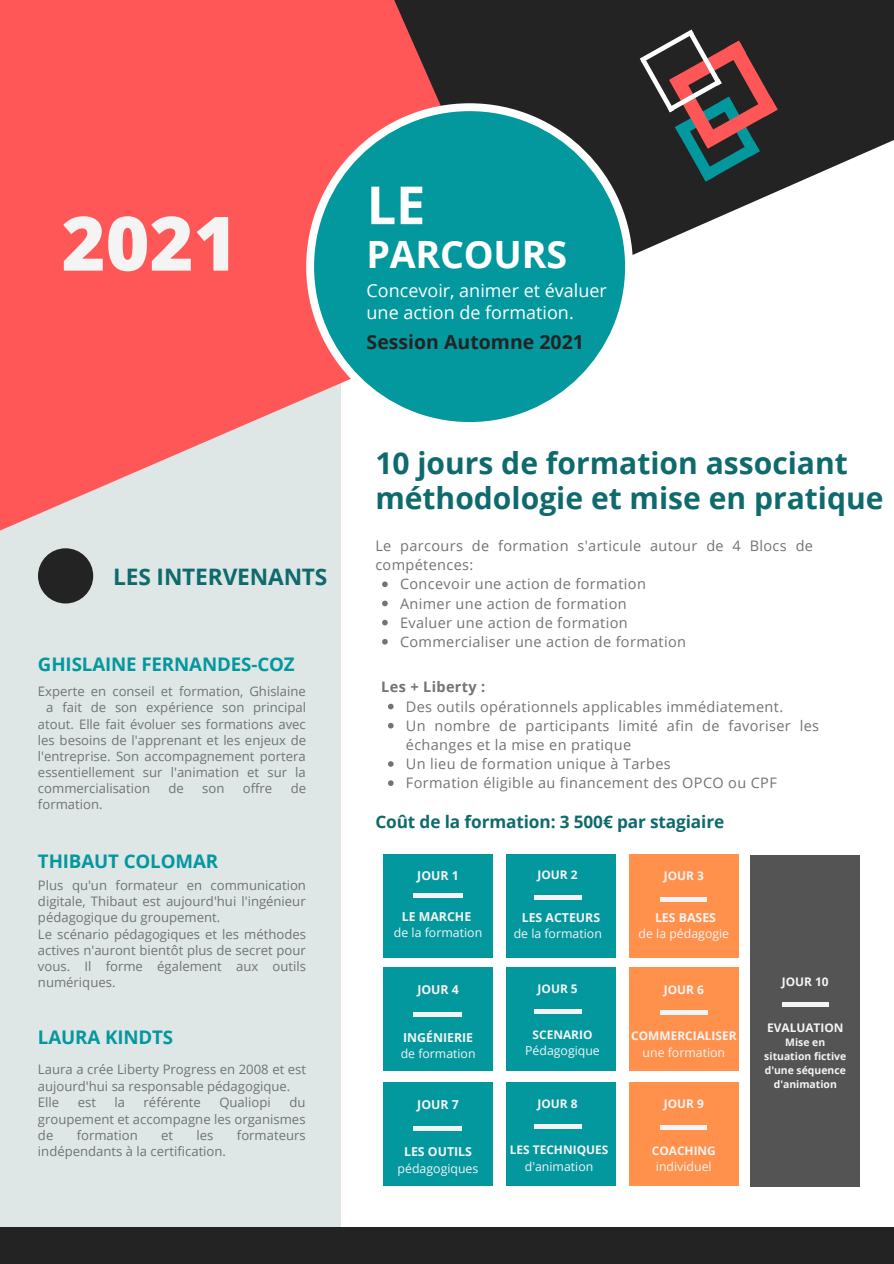
<style>
.page{position:relative;width:894px;height:1264px;background:#fff}
.page>*{position:absolute;margin:0;border:0;box-sizing:border-box;transform-origin:0 0}
.t1{font:800 75px "Open Sans";color:#f4f4f4}
.t2{font:700 52.5px "Open Sans";color:#fff}
.t3{font:700 37.65px "Open Sans";letter-spacing:-.005em;color:#fff}
.t4{font:700 30px/35px "Open Sans";color:#0f6a6d}
.t5{font:700 22.65px "Open Sans";letter-spacing:-.005em;color:#0f6a6d}
.t6{font:700 19.5px "Open Sans";color:#242323}
.t7{font:700 18.75px "Open Sans";letter-spacing:-.005em;color:#03989e}
.t8{font:18px/22.5px "Open Sans";color:#fff}
.t9{font:700 17.25px "Open Sans";letter-spacing:-.005em;color:#0f6a6d}
.t10{font:14.55px/19.2px "Open Sans";letter-spacing:.025em;color:#737373}
.t11{font:700 14.55px "Open Sans";letter-spacing:.025em;color:#737373}
.t12{font:13.05px/16.2px "Open Sans";color:#737373;text-align:justify}
.t13{font:12.3px "Open Sans";color:#f4f4f4}
.t14{font:700 12.3px "Open Sans";color:#f4f4f4}
.t15{font:700 11.85px "Open Sans";color:#f4f4f4}
.t16{font:700 10.35px/13.8px "Open Sans";color:#f4f4f4;text-align:center}
</style>
<div class="page">
<div style="left:0;top:379px;width:340px;height:847px;background:#dee6e6"></div>
<svg style="left:0;top:0;width:350px;height:542px;fill:#ff5757"></svg>
<svg style="left:247px;top:0;width:646px;height:301px"></svg>
<div style="left:0;top:1227px;width:893px;height:36px;background:#242323"></div>
<div style="left:38px;top:548px;width:55px;height:55px;background:#242323;border-radius:50%"></div>
<div style="left:306px;top:103px;width:326px;height:327px;background:#fff;border-radius:50%"></div>
<div style="left:314px;top:111px;width:311px;height:311px;background:#03989e;border-radius:50%"></div>
<svg style="left:639px;top:30px;width:138px;height:152px;background:#514142"></svg>
<div style="left:383px;top:853px;width:109px;height:104px;background:#03989e"></div>
<div style="left:506px;top:853px;width:109px;height:104px;background:#03989e"></div>
<div style="left:629px;top:853px;width:109px;height:104px;background:#ff914d"></div>
<div style="left:413px;top:893px;width:50px;height:5px;background:#f4f4f4"></div>
<hr style="left:660px;top:897px;width:46px;height:4px;background:#f4f4f4">
<div style="left:533px;top:895px;width:48px;height:5px;background:#f4f4f4"></div>
<svg style="left:382px;top:581px;width:5px;height:6px"></svg>
<svg style="left:382px;top:600px;width:5px;height:6px"></svg>
<svg style="left:382px;top:619px;width:5px;height:6px"></svg>
<svg style="left:382px;top:639px;width:5px;height:5px"></svg>
<div style="left:383px;top:967px;width:109px;height:104px;background:#03989e"></div>
<div style="left:506px;top:967px;width:109px;height:104px;background:#03989e"></div>
<div style="left:629px;top:967px;width:109px;height:104px;background:#ff914d"></div>
<div style="left:413px;top:1011px;width:49px;height:5px;background:#f4f4f4"></div>
<hr style="left:660px;top:1010px;width:47px;height:4px;background:#f4f4f4">
<div style="left:534px;top:1009px;width:47px;height:5px;background:#f4f4f4"></div>
<div style="left:383px;top:1082px;width:109px;height:103px;background:#03989e"></div>
<div style="left:506px;top:1082px;width:109px;height:103px;background:#03989e"></div>
<div style="left:629px;top:1082px;width:109px;height:103px;background:#ff914d"></div>
<hr style="left:413px;top:1126px;width:49px;height:4px;background:#f4f4f4">
<div style="left:660px;top:1124px;width:46px;height:5px;background:#f4f4f4"></div>
<hr style="left:533px;top:1124px;width:48px;height:4px;background:#f4f4f4">
<div style="left:750px;top:855px;width:109px;height:331px;background:#545454"></div>
<hr style="left:781px;top:1002px;width:47px;height:4px;background:#f4f4f4">
<svg style="left:388px;top:703px;width:5px;height:6px"></svg>
<svg style="left:388px;top:723px;width:5px;height:5px"></svg>
<svg style="left:388px;top:761px;width:5px;height:5px"></svg>
<svg style="left:388px;top:780px;width:5px;height:6px"></svg>
<p class="t1" style="left:62px;top:190px;width:177px">2021</p>
<p class="t5" style="left:113px;top:561px;width:215px">LES INTERVENANTS</p>
<p class="t7" style="left:38px;top:651px;width:258px">GHISLAINE FERNANDES-COZ</p>
<p class="t12" style="left:38px;top:683px;width:269px">Experte en conseil et formation, Ghislaine</p>
<p class="t12" style="left:46px;top:699px;width:261px">a fait de son expérience son principal</p>
<p class="t12" style="left:38px;top:715px;width:269px">atout. Elle fait évoluer ses formations avec</p>
<p class="t12" style="left:38px;top:731px;width:269px">les besoins de l'apprenant et les enjeux de</p>
<p class="t12" style="left:38px;top:747px;width:269px">l'entreprise. Son accompagnement portera</p>
<p class="t12" style="left:38px;top:764px;width:269px">essentiellement sur l'animation et sur la</p>
<p class="t12" style="left:38px;top:780px;width:114px">commercialisation</p>
<p class="t12" style="left:168px;top:780px;width:17px">de</p>
<p class="t12" style="left:202px;top:780px;width:24px">son</p>
<p class="t12" style="left:243px;top:780px;width:31px">offre</p>
<p class="t12" style="left:290px;top:780px;width:17px">de</p>
<p class="t12" style="left:38px;top:796px;width:66px">formation.</p>
<p class="t7" style="left:38px;top:847px;width:182px">THIBAUT COLOMAR</p>
<p class="t12" style="left:38px;top:876px;width:269px">Plus qu'un formateur en communication digitale, Thibaut est aujourd'hui l'ingénieur pédagogique du groupement.</p>
<p class="t12" style="left:38px;top:925px;width:269px">Le scénario pédagogiques et les méthodes actives n'auront bientôt plus de secret pour vous. Il forme également aux outils numériques.</p>
<p class="t7" style="left:38px;top:1024px;width:137px">LAURA KINDTS</p>
<p class="t12" style="left:38px;top:1061px;width:269px">Laura a crée Liberty Progress en 2008 et est aujourd'hui sa responsable pédagogique.</p>
<p class="t12" style="left:38px;top:1094px;width:23px">Elle</p>
<p class="t12" style="left:78px;top:1094px;width:20px">est</p>
<p class="t12" style="left:114px;top:1094px;width:12px">la</p>
<p class="t12" style="left:144px;top:1094px;width:59px">référente</p>
<p class="t12" style="left:219px;top:1094px;width:53px">Qualiopi</p>
<p class="t12" style="left:38px;top:1093px;width:269px;text-indent:251px">du groupement et accompagne les organismes de</p>
<p class="t12" style="left:77px;top:1126px;width:63px">formation</p>
<p class="t12" style="left:161px;top:1126px;width:13px">et</p>
<p class="t12" style="left:196px;top:1126px;width:18px">les</p>
<p class="t12" style="left:237px;top:1126px;width:70px">formateurs</p>
<p class="t12" style="left:38px;top:1143px;width:189px">indépendants à la certification.</p>
<p class="t2" style="left:366px;top:168px;width:60px">LE</p>
<p class="t3" style="left:366px;top:228px;width:202px">PARCOURS</p>
<p class="t8" style="left:366px;top:279px;width:242px">Concevoir, animer et évaluer une action de formation.</p>
<p class="t6" style="left:366px;top:328px;width:219px">Session Automne 2021</p>
<p class="t4" style="left:375px;top:445px;width:509px">10 jours de formation associant méthodologie et mise en pratique</p>
<p class="t10" style="left:375px;top:536px;width:439px">Le parcours de formation s'articule autour de 4 Blocs de compétences:</p>
<p class="t10" style="left:400px;top:574px;width:247px">Concevoir une action de formation</p>
<p class="t10" style="left:400px;top:593px;width:228px">Animer une action de formation</p>
<p class="t10" style="left:400px;top:612px;width:229px">Evaluer une action de formation</p>
<p class="t10" style="left:400px;top:631px;width:287px">Commercialiser une action de formation</p>
<p class="t11" style="left:381px;top:677px;width:106px">Les + Liberty :</p>
<p class="t10" style="left:406px;top:696px;width:379px">Des outils opérationnels applicables immédiatement.</p>
<p class="t10" style="left:406px;top:715px;width:414px">Un nombre de participants limité afin de favoriser les échanges et la mise en pratique</p>
<p class="t10" style="left:406px;top:753px;width:266px">Un lieu de formation unique à Tarbes</p>
<p class="t10" style="left:406px;top:773px;width:372px">Formation éligible au financement des OPCO ou CPF</p>
<p class="t9" style="left:375px;top:809px;width:350px">Coût de la formation: 3 500€ par stagiaire</p>
<p class="t14" style="left:417px;top:867px;width:43px">JOUR 1</p>
<p class="t14" style="left:401px;top:907px;width:71px">LE MARCHE</p>
<p class="t13" style="left:394px;top:924px;width:90px">de la formation</p>
<p class="t14" style="left:417px;top:981px;width:43px">JOUR 4</p>
<p class="t14" style="left:403px;top:1028px;width:71px">INGÉNIERIE</p>
<p class="t13" style="left:400px;top:1045px;width:76px">de formation</p>
<p class="t14" style="left:417px;top:1095px;width:43px">JOUR 7</p>
<p class="t14" style="left:404px;top:1143px;width:69px">LES OUTILS</p>
<p class="t13" style="left:397px;top:1159px;width:82px">pédagogiques</p>
<p class="t15" style="left:537px;top:866px;width:42px">JOUR 2</p>
<p class="t15" style="left:663px;top:867px;width:42px">JOUR 3</p>
<p class="t14" style="left:521px;top:908px;width:80px">LES ACTEURS</p>
<p class="t13" style="left:513px;top:925px;width:90px">de la formation</p>
<p class="t14" style="left:654px;top:908px;width:62px">LES BASES</p>
<p class="t13" style="left:638px;top:925px;width:92px">de la pédagogie</p>
<p class="t15" style="left:537px;top:980px;width:42px">JOUR 5</p>
<p class="t15" style="left:663px;top:981px;width:42px">JOUR 6</p>
<p class="t15" style="left:781px;top:972px;width:48px">JOUR 10</p>
<p class="t15" style="left:532px;top:1025px;width:61px">SCENARIO</p>
<p class="t13" style="left:525px;top:1042px;width:76px">Pédagogique</p>
<p class="t15" style="left:631px;top:1027px;width:107px">COMMERCIALISER</p>
<p class="t13" style="left:642px;top:1043px;width:84px">une formation</p>
<p class="t15" style="left:766px;top:1019px;width:78px">EVALUATION</p>
<p class="t16" style="left:764px;top:1035px;width:83px">Mise en situation fictive d'une séquence d'animation</p>
<p class="t15" style="left:537px;top:1095px;width:42px">JOUR 8</p>
<p class="t15" style="left:663px;top:1095px;width:42px">JOUR 9</p>
<p class="t15" style="left:509px;top:1141px;width:100px">LES TECHNIQUES</p>
<p class="t13" style="left:524px;top:1157px;width:70px">d'animation</p>
<p class="t15" style="left:651px;top:1142px;width:66px">COACHING</p>
<p class="t13" style="left:655px;top:1158px;width:57px">individuel</p>
</div>
